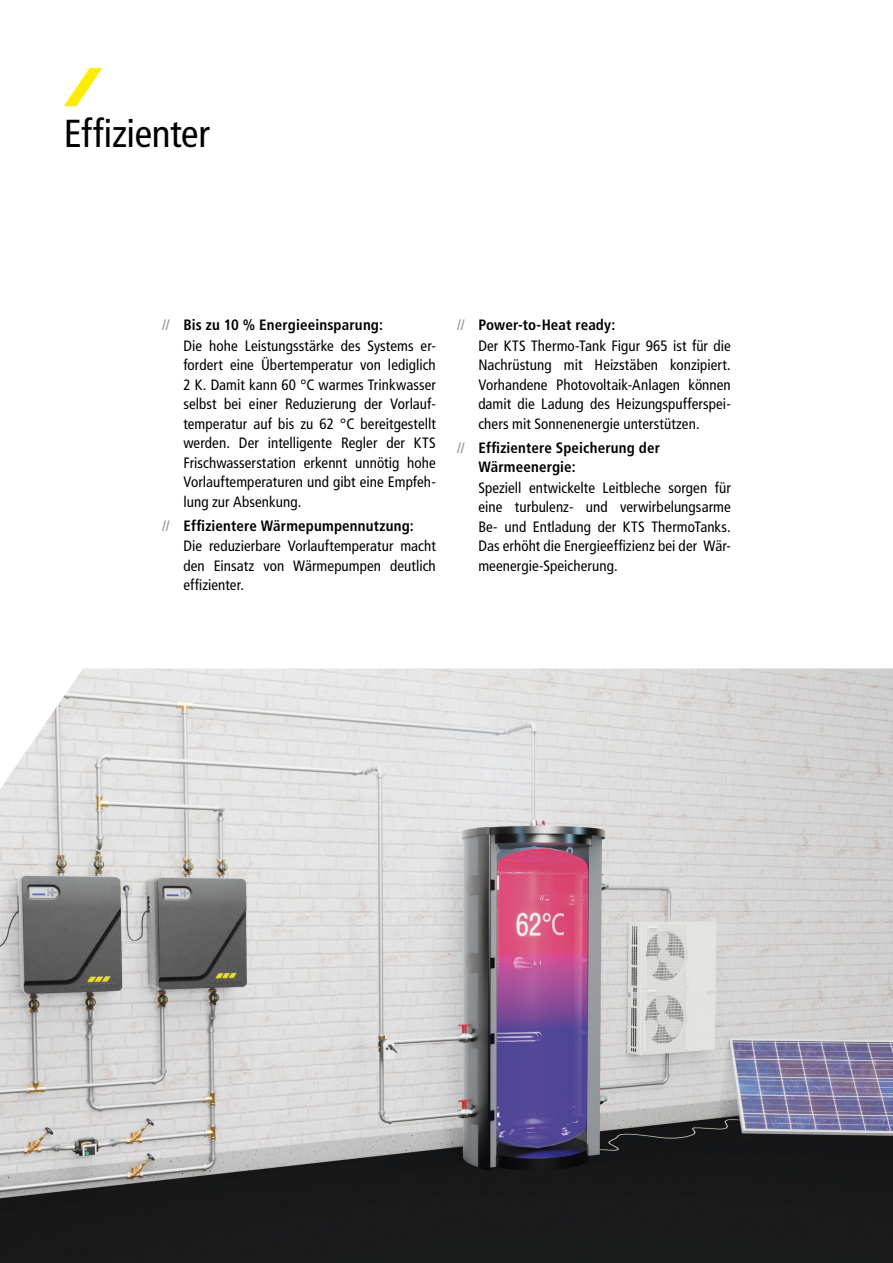
<style>
.page{position:relative;width:893px;height:1263px;background:#fff}
.page>*{position:absolute;margin:0;border:0;box-sizing:border-box;transform-origin:0 0}
.Headline{font:condensed 39px "Frutiger LT Com";letter-spacing:-.01em;color:#000}
.Fließtext{font:condensed 15px/19.5px "Frutiger LT Com";letter-spacing:.005em;color:#000;text-align:justify}
.Fließtext-2{font:700 condensed 15px "Frutiger LT Com";letter-spacing:.01em;color:#000}
.s1{font-weight:400;color:#878e91}
</style>
<div class="page">
<img style="left:0;top:668px;width:893px;height:595px">
<svg style="left:64px;top:68px;width:39px;height:39px"></svg>
<p class="Headline" style="left:64px;top:110px;width:148px">Effizienter</p>
<p class="Fließtext-2" style="left:162px;top:316px;width:222px"><span class="s1">//</span> Bis zu 10 % Energieeinsparung:</p>
<p class="Fließtext" style="left:183px;top:336px;width:254px">Die hohe Leistungsstärke des Systems er&shy;fordert eine Übertemperatur von lediglich 2 K. Damit kann 60 °C warmes Trinkwasser selbst bei einer Reduzierung der Vorlauf&shy;temperatur auf bis zu 62 °C bereitgestellt werden. Der intelligente Regler der KTS Frischwasserstation erkennt unnötig hohe Vorlauftemperaturen und gibt eine Empfeh&shy;lung zur Absenkung.</p>
<p class="Fließtext-2" style="left:162px;top:516px;width:253px"><span class="s1">//</span> Effizientere Wärmepumpennutzung:</p>
<p class="Fließtext" style="left:183px;top:536px;width:254px">Die reduzierbare Vorlauftemperatur macht den Einsatz von Wärmepumpen deutlich effizienter.</p>
<p class="Fließtext-2" style="left:457px;top:316px;width:160px"><span class="s1">//</span> Power-to-Heat ready:</p>
<p class="Fließtext" style="left:478px;top:336px;width:254px">Der KTS Thermo-Tank Figur 965 ist für die Nachrüstung mit Heizstäben konzipiert.<br>Vorhandene Photovoltaik-Anlagen können damit die Ladung des Heizungspufferspei&shy;chers mit Sonnenenergie unterstützen.</p>
<p class="Fließtext-2" style="left:457px;top:438px;width:204px"><span class="s1">//</span> Effizientere Speicherung der</p>
<p class="Fließtext-2" style="left:478px;top:457px;width:99px">Wärmeenergie:</p>
<p class="Fließtext" style="left:478px;top:478px;width:254px">Speziell entwickelte Leitbleche sorgen für eine turbulenz- und verwirbelungsarme Be- und Entladung der KTS ThermoTanks.<br>Das erhöht die Energieeffizienz bei der Wär&shy;meenergie-Speicherung.</p>
</div>
